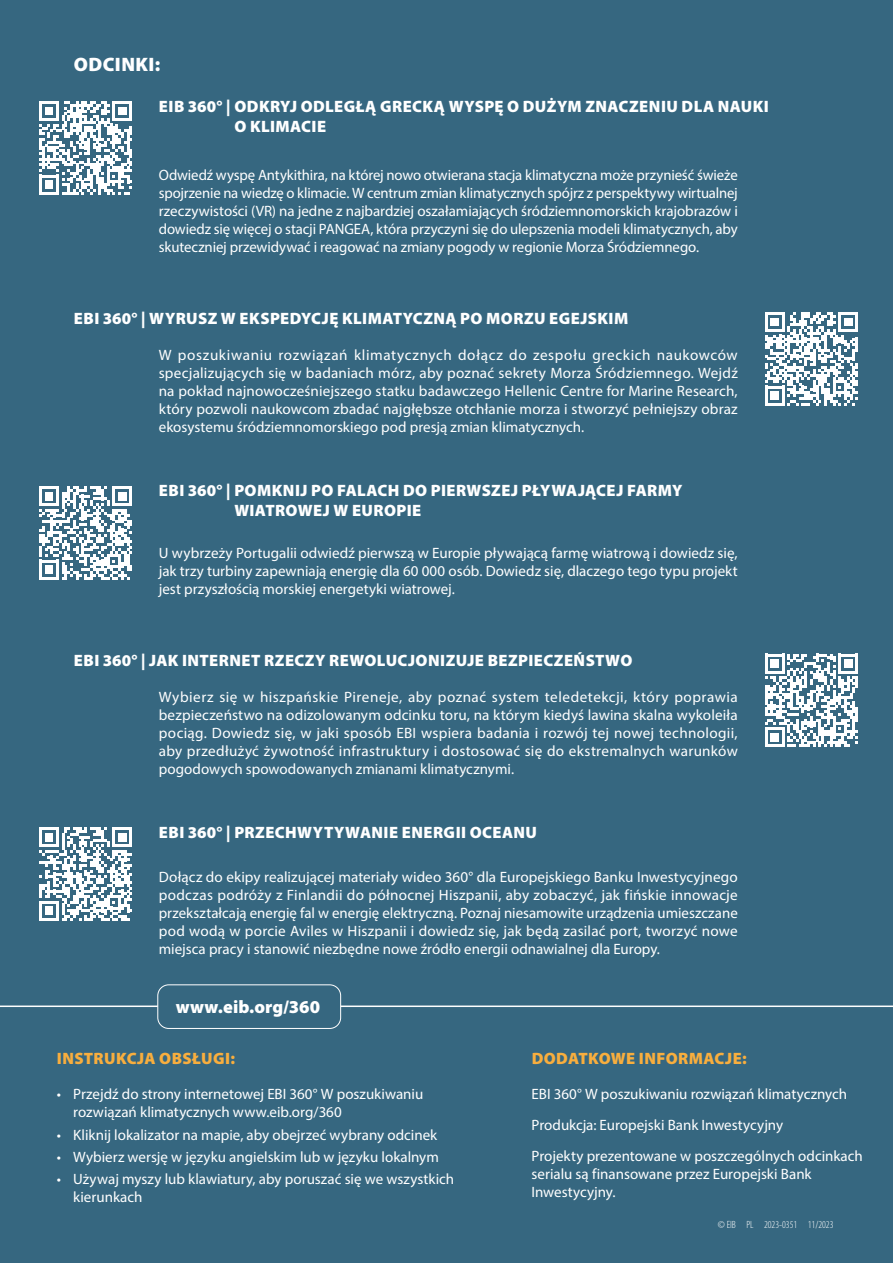
<style>
.page{position:relative;width:893px;height:1263px;background:#366780}
.page>*{position:absolute;margin:0;border:0;box-sizing:border-box;transform-origin:0 0}
.EPISODES{font:900 19.5px "Myriad Pro";letter-spacing:.025em;color:#fff}
.WWW_EIB_PETIT{font:900 18.15px "Myriad Pro";letter-spacing:.005em;color:#fff}
.TITRE_EPISODE{font:900 16.5px/19.8px "Myriad Pro";letter-spacing:.025em;color:#fff}
.TITRE_EPISODE_1{font:900 16.5px "Myriad Pro";letter-spacing:.025em;color:#fff}
.SOUS_TITRE_JAUNE{font:900 16.5px "Myriad Pro";letter-spacing:.025em;color:#f8ae3e}
.TEXTE_EPISODE{font:15px/18px "Myriad Pro";color:#fff;text-align:justify}
.TEXTE_SOUS_TITRE{font:15px/18px "Myriad Pro";color:#fff}
.TEXTE_SOUS_TITRE_1{font:15px/18px "Myriad Pro";color:#fff}
.copyright{font:300 condensed 10.5px "Myriad Pro";color:#fff}
</style>
<div class="page">
<svg style="left:39px;top:101px;width:93px;height:94px"></svg>
<svg style="left:39px;top:486px;width:93px;height:94px"></svg>
<svg style="left:39px;top:827px;width:93px;height:94px"></svg>
<svg style="left:765px;top:312px;width:93px;height:94px"></svg>
<svg style="left:765px;top:654px;width:93px;height:93px"></svg>
<hr style="left:0;top:1005px;width:893px;height:2px;background:#fff">
<div style="left:158px;top:985px;width:183px;height:43px;background:#366780;border-radius:11px"></div>
<div style="left:157px;top:984px;width:184px;height:45px;border:1px solid #fff;border-radius:11px"></div>
<p class="EPISODES" style="left:74px;top:52px;width:88px">ODCINKI:</p>
<p class="TITRE_EPISODE" style="left:234px;top:96px;width:536px;text-indent:-75px">EIB 360° | ODKRYJ ODLEGŁĄ GRECKĄ WYSPĘ O DUŻYM ZNACZENIU DLA NAUKI<br>O KLIMACIE</p>
<p class="TEXTE_EPISODE" style="left:159px;top:166px;width:580px">Odwiedź wyspę Antykithira, na której nowo otwierana stacja klimatyczna może przynieść świeże spojrzenie na wiedzę o klimacie. W centrum zmian klimatycznych spójrz z perspektywy wirtualnej rzeczywistości (VR) na jedne z najbardziej oszałamiających śródziemnomorskich krajobrazów i dowiedz się więcej o stacji PANGEA, która przyczyni się do ulepszenia modeli klimatycznych, aby skuteczniej przewidywać i reagować na zmiany pogody w regionie Morza Śródziemnego.</p>
<p class="TITRE_EPISODE_1" style="left:74px;top:307px;width:556px">EBI 360° | WYRUSZ W EKSPEDYCJĘ KLIMATYCZNĄ PO MORZU EGEJSKIM</p>
<p class="TEXTE_EPISODE" style="left:159px;top:346px;width:580px">W poszukiwaniu rozwiązań klimatycznych dołącz do zespołu greckich naukowców specjalizujących się w badaniach mórz, aby poznać sekrety Morza Śródziemnego. Wejdź na pokład najnowocześniejszego statku badawczego Hellenic Centre for Marine Research, który pozwoli naukowcom zbadać najgłębsze otchłanie morza i stworzyć pełniejszy obraz ekosystemu śródziemnomorskiego pod presją zmian klimatycznych.</p>
<p class="TITRE_EPISODE" style="left:234px;top:480px;width:450px;text-indent:-75px">EBI 360° | POMKNIJ PO FALACH DO PIERWSZEJ PŁYWAJĄCEJ FARMY<br>WIATROWEJ W EUROPIE</p>
<p class="TEXTE_EPISODE" style="left:159px;top:544px;width:580px">U wybrzeży Portugalii odwiedź pierwszą w Europie pływającą farmę wiatrową i dowiedz się, jak trzy turbiny zapewniają energię dla 60 000 osób. Dowiedz się, dlaczego tego typu projekt jest przyszłością morskiej energetyki wiatrowej.</p>
<p class="TITRE_EPISODE_1" style="left:74px;top:649px;width:560px">EBI 360° | JAK INTERNET RZECZY REWOLUCJONIZUJE BEZPIECZEŃSTWO</p>
<p class="TEXTE_EPISODE" style="left:159px;top:688px;width:580px">Wybierz się w hiszpańskie Pireneje, aby poznać system teledetekcji, który poprawia bezpieczeństwo na odizolowanym odcinku toru, na którym kiedyś lawina skalna wykoleiła pociąg. Dowiedz się, w jaki sposób EBI wspiera badania i rozwój tej nowej technologii, aby przedłużyć żywotność infrastruktury i dostosować się do ekstremalnych warunków pogodowych spowodowanych zmianami klimatycznymi.</p>
<p class="TITRE_EPISODE" style="left:159px;top:822px;width:380px">EBI 360° | PRZECHWYTYWANIE ENERGII OCEANU</p>
<p class="TEXTE_EPISODE" style="left:159px;top:868px;width:580px">Dołącz do ekipy realizującej materiały wideo 360° dla Europejskiego Banku Inwestycyjnego podczas podróży z Finlandii do północnej Hiszpanii, aby zobaczyć, jak fińskie innowacje przekształcają energię fal w energię elektryczną. Poznaj niesamowite urządzenia umieszczane pod wodą w porcie Aviles w Hiszpanii i dowiedz się, jak będą zasilać port, tworzyć nowe miejsca pracy i stanowić niezbędne nowe źródło energii odnawialnej dla Europy.</p>
<p class="WWW_EIB_PETIT" style="left:176px;top:995px;width:146px">www.eib.org/360</p>
<p class="SOUS_TITRE_JAUNE" style="left:57px;top:1048px;width:180px">INSTRUKCJA OBSŁUGI:</p>
<p class="TEXTE_SOUS_TITRE" style="left:73px;top:1085px;width:352px;text-indent:-16px">• Przejdź do strony internetowej EBI 360° W poszukiwaniu rozwiązań klimatycznych www.eib.org/360</p>
<p class="TEXTE_SOUS_TITRE" style="left:57px;top:1125px;width:382px">• Kliknij lokalizator na mapie, aby obejrzeć wybrany odcinek</p>
<p class="TEXTE_SOUS_TITRE" style="left:57px;top:1147px;width:384px">• Wybierz wersję w języku angielskim lub w języku lokalnym</p>
<p class="TEXTE_SOUS_TITRE" style="left:73px;top:1170px;width:382px;text-indent:-16px">• Używaj myszy lub klawiatury, aby poruszać się we wszystkich kierunkach</p>
<p class="SOUS_TITRE_JAUNE" style="left:532px;top:1048px;width:217px">DODATKOWE INFORMACJE:</p>
<p class="TEXTE_SOUS_TITRE_1" style="left:531px;top:1085px;width:317px">EBI 360° W poszukiwaniu rozwiązań klimatycznych</p>
<p class="TEXTE_SOUS_TITRE_1" style="left:531px;top:1116px;width:253px">Produkcja: Europejski Bank Inwestycyjny</p>
<p class="TEXTE_SOUS_TITRE_1" style="left:531px;top:1146px;width:333px">Projekty prezentowane w poszczególnych odcinkach serialu są finansowane przez Europejski Bank<br>Inwestycyjny.</p>
<p class="copyright" style="left:718px;top:1219px;width:117px">© EIB PL 2023-0351 11/2023</p>
</div>
